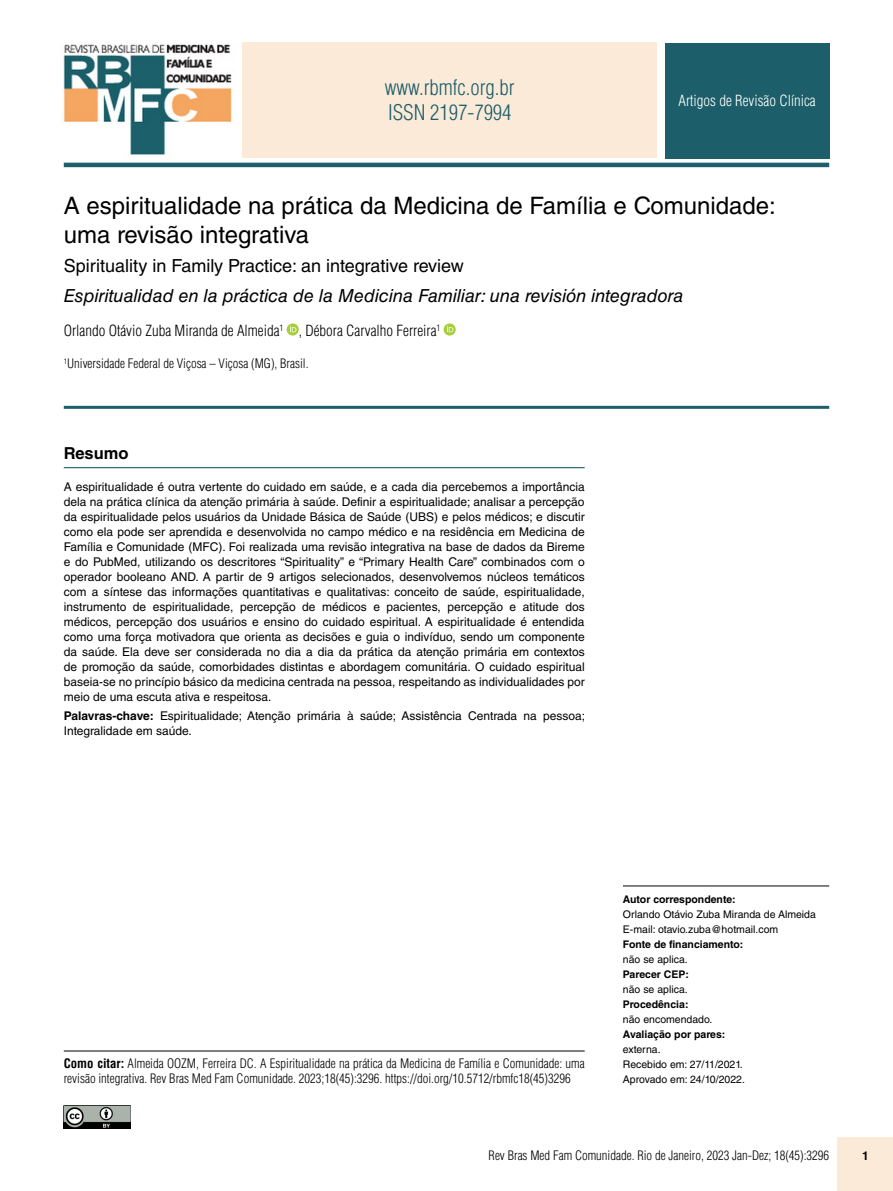
<style>
.page{position:relative;width:893px;height:1191px;background:#fff}
.page>*{position:absolute;margin:0;border:0;box-sizing:border-box;transform-origin:0 0}
.t1{font:24px/28.8px "Helvetica LT Std";color:#000}
.t2{font:300 condensed 21px/25.2px "Helvetica LT Std";color:#1c5e69}
.t3{font:italic 18px "Helvetica LT Std";color:#000}
.t4{font:18px "Helvetica LT Std";color:#000}
.t5{font:700 16.5px "Helvetica LT Std";color:#000}
.t6{font:300 condensed 15px "Helvetica LT Std";color:#000}
.t7{font:300 condensed 15px "Helvetica LT Std";color:#fff}
.t8{font:300 condensed 12.75px/15px "Helvetica LT Std";color:#000}
.t9{font:12px/15px "Helvetica LT Std";color:#000;text-align:justify}
.t10{font:700 12px "Helvetica LT Std";color:#000}
.t11{font:10.5px/15px "Helvetica LT Std";color:#000}
.t12{font:700 10.5px "Helvetica LT Std";color:#000}
.s1{font-weight:700}
</style>
<div class="page">
<div style="left:838px;top:1137px;width:55px;height:54px;background:#fcead8"></div>
<img style="left:64px;top:1105px;width:67px;height:23px">
<hr style="left:623px;top:885px;width:206px;height:1px;background:#000">
<hr style="left:64px;top:467px;width:521px;height:1px;background:#1c5e69">
<img style="left:63px;top:44px;width:169px;height:111px">
<div style="left:242px;top:42px;width:415px;height:116px;background:#fcead8"></div>
<div style="left:665px;top:43px;width:164px;height:116px;background:#1c5e69"></div>
<hr style="left:64px;top:163px;width:765px;height:4px;background:#1c5e69">
<svg style="left:287px;top:323px;width:12px;height:12px"></svg>
<svg style="left:290px;top:326px;width:6px;height:6px"></svg>
<svg style="left:444px;top:323px;width:12px;height:12px"></svg>
<svg style="left:447px;top:326px;width:6px;height:6px"></svg>
<hr style="left:64px;top:1050px;width:521px;height:1px;background:#000">
<hr style="left:64px;top:406px;width:765px;height:3px;background:#1c5e69">
<h2 class="t2" style="left:385px;top:75px;width:131px">www.rbmfc.org.br<br>ISSN 2197-7994</h2>
<p class="t7" style="left:679px;top:92px;width:139px">Artigos de Revisão Clínica</p>
<h1 class="t1" style="left:64px;top:191px;width:713px">A espiritualidade na prática da Medicina de Família e Comunidade: uma revisão integrativa</h1>
<h3 class="t4" style="left:64px;top:255px;width:401px">Spirituality in Family Practice: an integrative review</h3>
<h3 class="t3" style="left:64px;top:285px;width:621px">Espiritualidad en la práctica de la Medicina Familiar: una revisión integradora</h3>
<p class="t6" style="left:64px;top:321px;width:378px">Orlando Otávio Zuba Miranda de Almeida<sup>1</sup> , Débora Carvalho Ferreira<sup>1</sup></p>
<p class="t8" style="left:64px;top:356px;width:246px"><sup>1</sup>Universidade Federal de Viçosa – Viçosa (MG), Brasil.</p>
<h3 class="t5" style="left:64px;top:443px;width:66px">Resumo</h3>
<p class="t9" style="left:64px;top:479px;width:522px">A espiritualidade é outra vertente do cuidado em saúde, e a cada dia percebemos a importância dela na prática clínica da atenção primária à saúde. Definir a espiritualidade; analisar a percepção da espiritualidade pelos usuários da Unidade Básica de Saúde (UBS) e pelos médicos; e discutir como ela pode ser aprendida e desenvolvida no campo médico e na residência em Medicina de Família e Comunidade (MFC). Foi realizada uma revisão integrativa na base de dados da Bireme e do PubMed, utilizando os descritores “Spirituality” e “Primary Health Care” combinados com o operador booleano AND. A partir de 9 artigos selecionados, desenvolvemos núcleos temáticos com a síntese das informações quantitativas e qualitativas: conceito de saúde, espiritualidade, instrumento de espiritualidade, percepção de médicos e pacientes, percepção e atitude dos médicos, percepção dos usuários e ensino do cuidado espiritual. A espiritualidade é entendida como uma força motivadora que orienta as decisões e guia o indivíduo, sendo um componente da saúde. Ela deve ser considerada no dia a dia da prática da atenção primária em contextos de promoção da saúde, comorbidades distintas e abordagem comunitária. O cuidado espiritual baseia-se no princípio básico da medicina centrada na pessoa, respeitando as individualidades por meio de uma escuta ativa e respeitosa.</p>
<p class="t9" style="left:64px;top:708px;width:523px"><span class="s1">Palavras-chave:</span> Espiritualidade; Atenção primária à saúde; Assistência Centrada na pessoa;<br>Integralidade em saúde.</p>
<p class="t8" style="left:64px;top:1056px;width:522px"><span class="s1">Como citar:</span> Almeida OOZM, Ferreira DC. A Espiritualidade na prática da Medicina de Família e Comunidade: uma revisão integrativa. Rev Bras Med Fam Comunidade. 2023;18(45):3296. https://doi.org/10.5712/rbmfc18(45)3296</p>
<p class="t12" style="left:623px;top:893px;width:114px">Autor correspondente:</p>
<p class="t11" style="left:623px;top:907px;width:194px">Orlando Otávio Zuba Miranda de Almeida<br>E-mail: otavio.zuba@hotmail.com</p>
<p class="t12" style="left:623px;top:938px;width:122px">Fonte de financiamento:</p>
<p class="t11" style="left:623px;top:952px;width:66px">não se aplica.</p>
<p class="t12" style="left:623px;top:968px;width:68px">Parecer CEP:</p>
<p class="t11" style="left:623px;top:982px;width:66px">não se aplica.</p>
<p class="t12" style="left:623px;top:998px;width:67px">Procedência:</p>
<p class="t11" style="left:623px;top:1012px;width:91px">não encomendado.</p>
<p class="t12" style="left:623px;top:1028px;width:104px">Avaliação por pares:</p>
<p class="t11" style="left:623px;top:1042px;width:124px">externa.<br>Recebido em: 27/11/2021.<br>Aprovado em: 24/10/2022.</p>
<p class="t8" style="left:489px;top:1147px;width:342px">Rev Bras Med Fam Comunidade. Rio de Janeiro, 2023 Jan-Dez; 18(45):3296</p>
<p class="t10" style="left:862px;top:1148px;width:8px">1</p>
</div>
